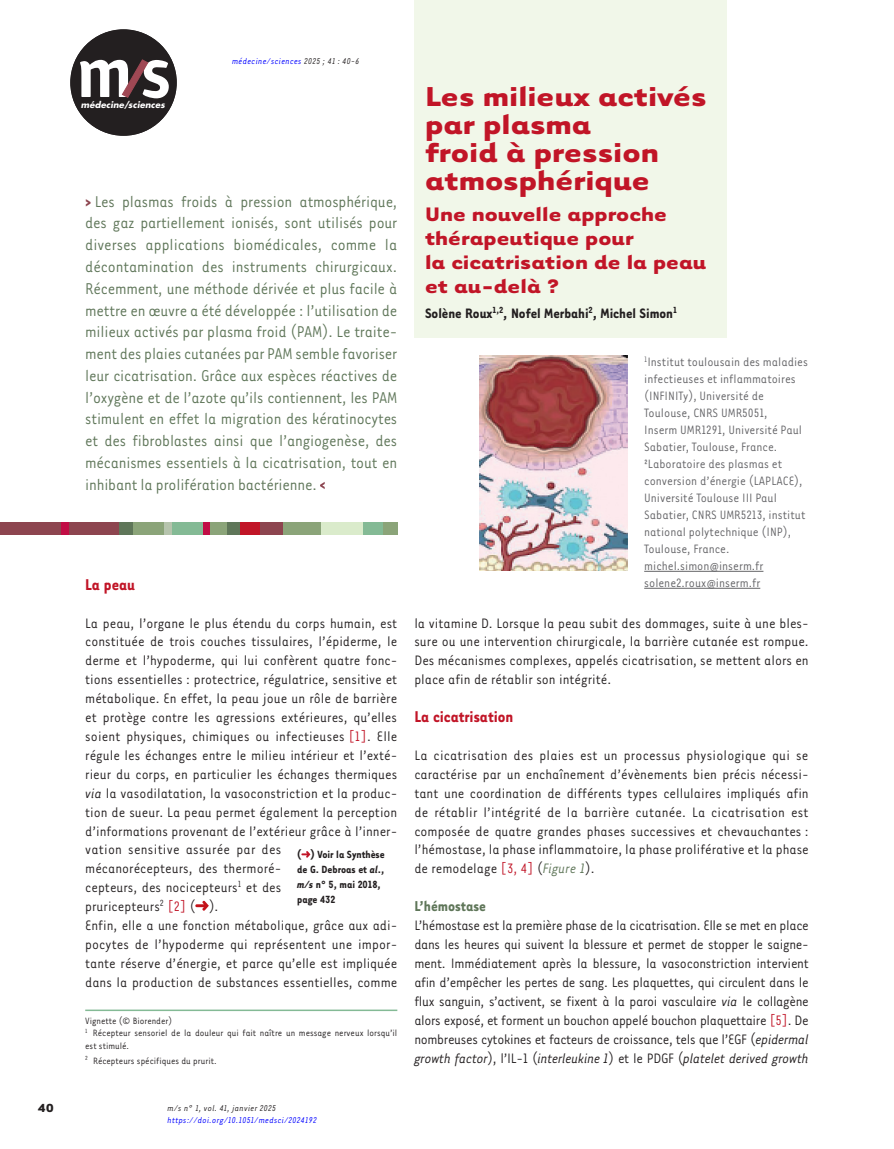
<style>
.page{position:relative;width:894px;height:1149px;background:#fff}
.page>*{position:absolute;margin:0;border:0;box-sizing:border-box;transform-origin:0 0}
.t1{font:700 31.5px/28.2px "Tarzana Wide OT";color:#c11527}
.t2{font:700 22.5px/24px "Tarzana Wide OT";color:#c11527}
.t3{font:18px/21.8px "Tarzana Nar OT";letter-spacing:-.01em;color:#5f7659;text-align:justify}
.t4{font:700 18px "Tarzana Nar OT";color:#c11527}
.t5{font:700 16.5px "Tarzana Nar OT";color:#5f7659}
.t6{font:15.75px/18.9px "Tarzana Nar OT";color:#231f20;text-align:justify}
.t7{font:700 15.75px "Tarzana Nar OT";color:#231f20}
.t8{font:13.95px/17px "Tarzana Nar OT";color:#636366}
.t9{font:700 13.5px "Tarzana Wide OT";color:#231f20}
.t10{font:700 12px/15px "Tarzana Nar OT";color:#231f20}
.t11{font:10.5px/12.6px "Tarzana Nar OT";color:#231f20}
.t12{font:italic 9.75px "Tarzana Nar OT";letter-spacing:.025em;color:#00f}
.t13{font:italic 9.75px "Tarzana Nar OT";letter-spacing:.025em;color:#231f20}
.t14{font:italic 700 8.55px "Futura";letter-spacing:.01em;color:#fff}
.s1{color:#231f20}
.s2{font-weight:700;color:#8d454f}
.s3{color:#c11527}
.s4{font-style:italic}
.s5{font-style:italic;color:#5f7659}
</style>
<div class="page">
<div style="left:70px;top:29px;width:107px;height:107px;background:#231f20;border-radius:50%"></div>
<svg style="left:80px;top:60px;width:89px;height:38px"></svg>
<div style="left:414px;top:0;width:312px;height:337px;background:#f1f7e9"></div>
<svg style="left:320px;top:482px;width:4px;height:7px"></svg>
<div style="left:0;top:521px;width:120px;height:13px;background:#8d454f"></div>
<div style="left:119px;top:521px;width:18px;height:13px;background:#5f7659"></div>
<div style="left:226px;top:521px;width:14px;height:13px;background:#5f7659"></div>
<div style="left:133px;top:521px;width:32px;height:13px;background:#8ba479"></div>
<div style="left:169px;top:521px;width:34px;height:13px;background:#84ba95"></div>
<div style="left:362px;top:521px;width:21px;height:13px;background:#84ba95"></div>
<div style="left:207px;top:521px;width:20px;height:13px;background:#8ba479"></div>
<div style="left:382px;top:521px;width:15px;height:13px;background:#8ba479"></div>
<div style="left:281px;top:521px;width:40px;height:13px;background:#8ba479"></div>
<div style="left:321px;top:521px;width:41px;height:13px;background:#daebcb"></div>
<div style="left:164px;top:521px;width:8px;height:13px;background:#b6c4ad"></div>
<div style="left:61px;top:521px;width:7px;height:13px;background:#c10d45"></div>
<div style="left:203px;top:521px;width:6px;height:13px;background:#c10d45"></div>
<div style="left:240px;top:521px;width:29px;height:13px;background:#c11527"></div>
<div style="left:260px;top:521px;width:22px;height:13px;background:#8d454f"></div>
<hr style="left:644px;top:571px;width:119px;height:1px;background:#636366">
<hr style="left:644px;top:588px;width:116px;height:1px;background:#636366">
<img style="left:479px;top:355px;width:147px;height:216px">
<svg style="left:195px;top:900px;width:14px;height:10px"></svg>
<hr style="left:85px;top:1009px;width:312px;height:1px;background:#84ba95">
<svg style="left:301px;top:851px;width:9px;height:6px"></svg>
<p class="t9" style="left:38px;top:1098px;width:18px">40</p>
<p class="t14" style="left:81px;top:99px;width:85px">médecine/sciences</p>
<p class="t12" style="left:232px;top:55px;width:129px">médecine/sciences <span class="s1">2025 ; 41 : 40-6</span></p>
<p class="t3" style="left:85px;top:190px;width:313px"><span class="s2">&gt;</span> Les plasmas froids à pression atmosphérique, des gaz partiellement ionisés, sont utilisés pour diverses applications biomédicales, comme la décontamination des instruments chirurgicaux.<br>Récemment, une méthode dérivée et plus facile à mettre en œuvre a été développée : l’utilisation de milieux activés par plasma froid (PAM). Le traite&shy;ment des plaies cutanées par PAM semble favoriser leur cicatrisation. Grâce aux espèces réactives de l’oxygène et de l’azote qu’ils contiennent, les PAM stimulent en effet la migration des kératinocytes et des fibroblastes ainsi que l’angiogenèse, des mécanismes essentiels à la cicatrisation, tout en inhibant la prolifération bactérienne.</p>
<h1 class="t1" style="left:425px;top:80px;width:283px">Les milieux activés par plasma<br>froid à pression atmosphérique</h1>
<h2 class="t2" style="left:425px;top:200px;width:283px">Une nouvelle approche thérapeutique pour<br>la cicatrisation de la peau et au-delà ?</h2>
<p class="t7" style="left:425px;top:303px;width:253px">Solène Roux<sup>1,2</sup>, Nofel Merbahi<sup>2</sup>, Michel Simon<sup>1</sup></p>
<p class="t8" style="left:644px;top:353px;width:165px"><sup>1</sup>Institut toulousain des maladies infectieuses et inflammatoires (INFINITy), Université de<br>Toulouse, CNRS UMR5051,<br>Inserm UMR1291, Université Paul<br>Sabatier, Toulouse, France.<br>²Laboratoire des plasmas et conversion d’énergie (LAPLACE),<br>Université Toulouse III Paul<br>Sabatier, CNRS UMR5213, institut national polytechnique (INP),<br>Toulouse, France. michel.simon@inserm.fr</p>
<p class="t4" style="left:85px;top:573px;width:51px">La peau</p>
<p class="t8" style="left:644px;top:573px;width:117px">solene2.roux@inserm.fr</p>
<p class="t6" style="left:85px;top:612px;width:313px;text-align:left">La peau, l’organe le plus étendu du corps humain, est constituée de trois couches tissulaires, l’épiderme, le derme et l’hypoderme, qui lui confèrent quatre fonc&shy;tions essentielles : protectrice, régulatrice, sensitive et métabolique. En effet, la peau joue un rôle de barrière et protège contre les agressions extérieures, qu’elles soient physiques, chimiques ou infectieuses <span class="s3">[1]</span>. Elle régule les échanges entre le milieu intérieur et l’exté&shy;rieur du corps, en particulier les échanges thermiques <span class="s4">via</span> la vasodilatation, la vasoconstriction et la produc&shy;tion de sueur. La peau permet également la perception d’informations provenant de l’extérieur grâce à l’inner&shy;vation sensitive assurée par des<br>mécanorécepteurs, des thermoré-<br>cepteurs, des nocicepteurs<sup>1</sup> et des<br>pruricepteurs<sup>2</sup> <span class="s3">[2]</span> ( ).<br>Enfin, elle a une fonction métabolique, grâce aux adi&shy;pocytes de l’hypoderme qui représentent une impor&shy;tante réserve d’énergie, et parce qu’elle est impliquée dans la production de substances essentielles, comme</p>
<p class="t11" style="left:85px;top:1013px;width:313px">Vignette (© Biorender)<br><sup>1</sup> Récepteur sensoriel de la douleur qui fait naître un message nerveux lorsqu’il est stimulé.</p>
<p class="t11" style="left:85px;top:1053px;width:133px"><sup>2</sup> Récepteurs spécifiques du prurit.</p>
<p class="t6" style="left:414px;top:612px;width:396px">la vitamine D. Lorsque la peau subit des dommages, suite à une bles&shy;sure ou une intervention chirurgicale, la barrière cutanée est rompue.<br>Des mécanismes complexes, appelés cicatrisation, se mettent alors en place afin de rétablir son intégrité.</p>
<p class="t4" style="left:414px;top:705px;width:100px">La cicatrisation</p>
<p class="t6" style="left:414px;top:745px;width:396px">La cicatrisation des plaies est un processus physiologique qui se caractérise par un enchaînement d’évènements bien précis nécessi&shy;tant une coordination de différents types cellulaires impliqués afin de rétablir l’intégrité de la barrière cutanée. La cicatrisation est composée de quatre grandes phases successives et chevauchantes : l’hémostase, la phase inflammatoire, la phase proliférative et la phase de remodelage <span class="s3">[3, 4]</span> (<span class="s5">Figure 1</span>).</p>
<p class="t5" style="left:414px;top:895px;width:73px">L’hémostase</p>
<p class="t6" style="left:414px;top:915px;width:396px">L’hémostase est la première phase de la cicatrisation. Elle se met en place dans les heures qui suivent la blessure et permet de stopper le saigne&shy;ment. Immédiatement après la blessure, la vasoconstriction intervient afin d’empêcher les pertes de sang. Les plaquettes, qui circulent dans le flux sanguin, s’activent, se fixent à la paroi vasculaire <span class="s4">via</span> le collagène alors exposé, et forment un bouchon appelé bouchon plaquettaire <span class="s3">[5]</span>. De nombreuses cytokines et facteurs de croissance, tels que l’EGF (<span class="s4">epidermal growth factor</span>), l’IL-1 (<span class="s4">interleukine 1</span>) et le PDGF (<span class="s4">platelet derived growth</span></p>
<p class="t10" style="left:297px;top:846px;width:89px">( ) Voir la Synthèse de G. Debroas et <span class="s4">al</span>., <span class="s4">m/s</span> n° 5, mai 2018, page 432</p>
<p class="t13" style="left:167px;top:1102px;width:110px">m/s n° 1, vol. 41, janvier 2025</p>
<p class="t12" style="left:167px;top:1114px;width:151px">https://doi.org/10.1051/medsci/2024192</p>
</div>
